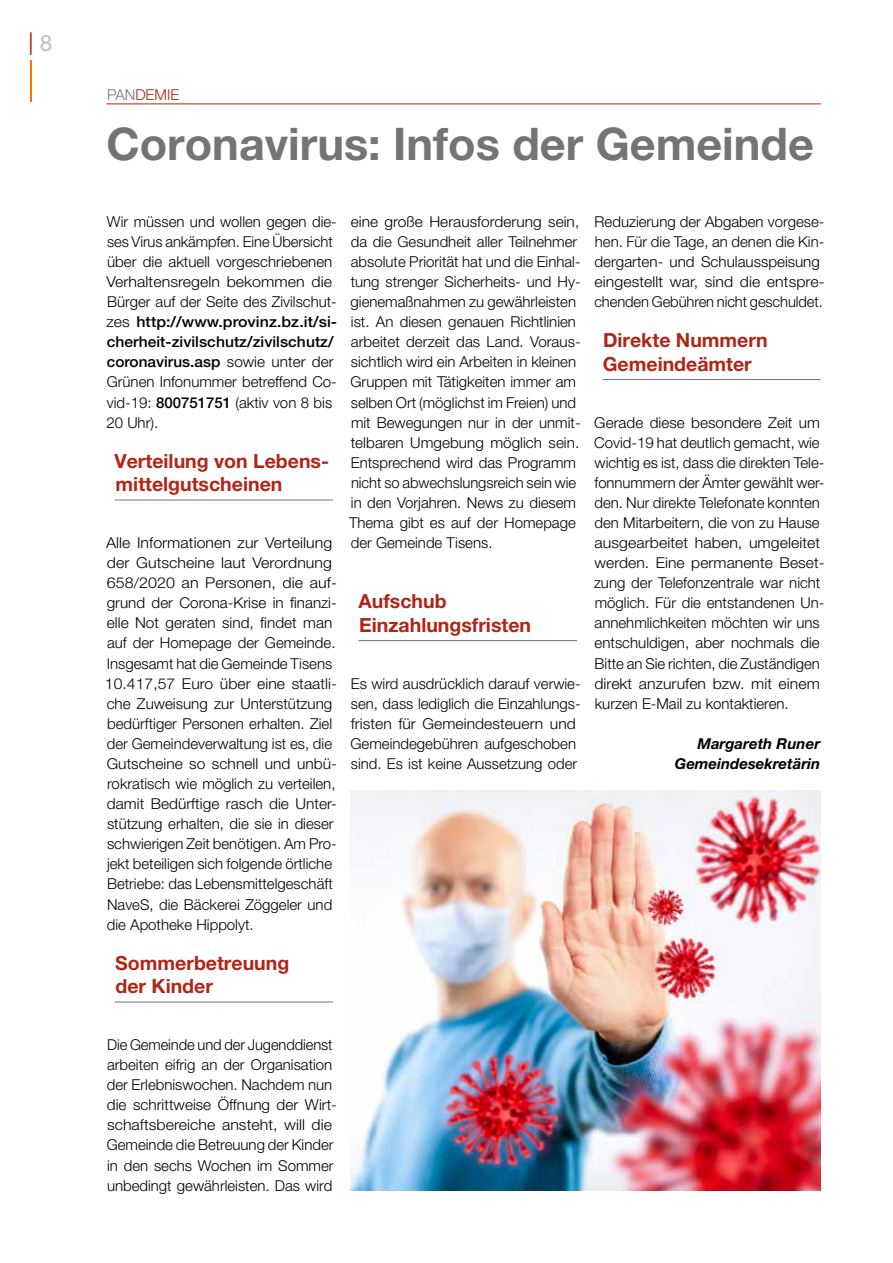
<style>
.page{position:relative;width:893px;height:1263px;background:#fff}
.page>*{position:absolute;margin:0;border:0;box-sizing:border-box;transform-origin:0 0}
.t1{font:700 45px "Helvetica Neue LT Pro";color:#757474}
.t2{font:22.5px "Helvetica Neue LT Pro";color:#b12517}
.t3{font:700 19.5px/23.4px "Helvetica Neue LT Pro";color:#b12517}
.t4{font:300 15px/20.1px "Helvetica Neue LT Pro";color:#000}
.t5{font:300 15px/20.1px "Helvetica Neue LT Pro";color:#000;scale:1.06 1}
.t6{font:italic 700 15px/20.1px "Helvetica Neue LT Pro";color:#000;text-align:right}
.t7{font:300 15px "Helvetica Neue LT Pro";color:#b12517}
.s1{color:#bebebe}
.s2{color:#757474}
.s3{font-weight:500}
</style>
<div class="page">
<hr style="left:106px;top:104px;width:715px;height:1px;background:#b12517">
<hr style="left:115px;top:500px;width:218px;height:1px;background:#757474">
<hr style="left:115px;top:1002px;width:218px;height:1px;background:#757474">
<hr style="left:359px;top:640px;width:218px;height:1px;background:#757474">
<hr style="left:602px;top:379px;width:219px;height:1px;background:#757474">
<img style="left:350px;top:791px;width:471px;height:399px">
<hr style="left:30px;top:60px;width:2px;height:41px;background:#ef7d00">
<h2 class="t2" style="left:28px;top:28px;width:25px">| <span class="s1">8</span></h2>
<p class="t7" style="left:107px;top:86px;width:74px"><span class="s2">PAN</span>DEMIE</p>
<h1 class="t1" style="left:106px;top:117px;width:709px">Coronavirus: Infos der Gemeinde</h1>
<p class="t4" style="left:106px;top:211px;width:232px">Wir müssen und wollen gegen die&shy;ses Virus ankämpfen. Eine Übersicht über die aktuell vorgeschriebenen<br>Verhaltensregeln bekommen die<br>Bürger auf der Seite des Zivilschut&shy;zes <span class="s3">http://www.provinz.bz.it/si&shy;cherheit-zivilschutz/zivilschutz/ coronavirus.asp</span> sowie unter der<br>Grünen Infonummer betreffend Co&shy;vid-19: <span class="s3">800751751</span> (aktiv von 8 bis<br>20 Uhr).</p>
<h3 class="t3" style="left:114px;top:449px;width:216px">Verteilung von Lebens&shy;mittelgutscheinen</h3>
<p class="t5" style="left:105px;top:532px;width:220px">Alle Informationen zur Verteilung der Gutscheine laut Verordnung 658/2020 an Personen, die auf&shy;grund der Corona-Krise in finanzi&shy;elle Not geraten sind, findet man auf der Homepage der Gemeinde.<br>Insgesamt hat die Gemeinde Tisens 10.417,57 Euro über eine staatli&shy;che Zuweisung zur Unterstützung bedürftiger Personen erhalten. Ziel der Gemeindeverwaltung ist es, die Gutscheine so schnell und unbü&shy;rokratisch wie möglich zu verteilen, damit Bedürftige rasch die Unter&shy;stützung erhalten, die sie in dieser schwierigen Zeit benötigen. Am Pro&shy;jekt beteiligen sich folgende örtliche Betriebe: das Lebensmittelgeschäft NaveS, die Bäckerei Zöggeler und die Apotheke Hippolyt.</p>
<h3 class="t3" style="left:115px;top:951px;width:176px">Sommerbetreuung der Kinder</h3>
<p class="t4" style="left:349px;top:211px;width:233px">eine große Herausforderung sein, da die Gesundheit aller Teilnehmer absolute Priorität hat und die Einhal&shy;tung strenger Sicherheits- und Hy&shy;gienemaßnahmen zu gewährleisten ist. An diesen genauen Richtlinien arbeitet derzeit das Land. Voraus&shy;sichtlich wird ein Arbeiten in kleinen Gruppen mit Tätigkeiten immer am selben Ort (möglichst im Freien) und mit Bewegungen nur in der unmit&shy;telbaren Umgebung möglich sein.<br>Entsprechend wird das Programm nicht so abwechslungsreich sein wie in den Vorjahren. News zu diesem Thema gibt es auf der Homepage der Gemeinde Tisens.</p>
<h3 class="t3" style="left:358px;top:589px;width:174px">Aufschub<br>Einzahlungsfristen</h3>
<p class="t4" style="left:350px;top:673px;width:232px">Es wird ausdrücklich darauf verwie&shy;sen, dass lediglich die Einzahlungs&shy;fristen für Gemeindesteuern und Gemeindegebühren aufgeschoben sind. Es ist keine Aussetzung oder</p>
<p class="t4" style="left:594px;top:211px;width:232px">Reduzierung der Abgaben vorgese&shy;hen. Für die Tage, an denen die Kin&shy;dergarten- und Schulausspeisung eingestellt war, sind die entspre&shy;chenden Gebühren nicht geschuldet.</p>
<h3 class="t3" style="left:603px;top:328px;width:166px">Direkte Nummern<br>Gemeindeämter</h3>
<p class="t4" style="left:594px;top:412px;width:232px">Gerade diese besondere Zeit um Covid-19 hat deutlich gemacht, wie wichtig es ist, dass die direkten Tele&shy;fonnummern der Ämter gewählt wer&shy;den. Nur direkte Telefonate konnten den Mitarbeitern, die von zu Hause ausgearbeitet haben, umgeleitet werden. Eine permanente Beset&shy;zung der Telefonzentrale war nicht möglich. Für die entstandenen Un&shy;annehmlichkeiten möchten wir uns entschuldigen, aber nochmals die Bitte an Sie richten, die Zuständigen direkt anzurufen bzw. mit einem kurzen E-Mail zu kontaktieren.</p>
<p class="t6" style="left:675px;top:733px;width:147px">Margareth Runer<br>Gemeindesekretärin</p>
<p class="t4" style="left:107px;top:1034px;width:232px">Die Gemeinde und der Jugenddienst arbeiten eifrig an der Organisation der Erlebniswochen. Nachdem nun die schrittweise Öffnung der Wirt&shy;schaftsbereiche ansteht, will die Gemeinde die Betreuung der Kinder in den sechs Wochen im Sommer unbedingt gewährleisten. Das wird</p>
</div>
